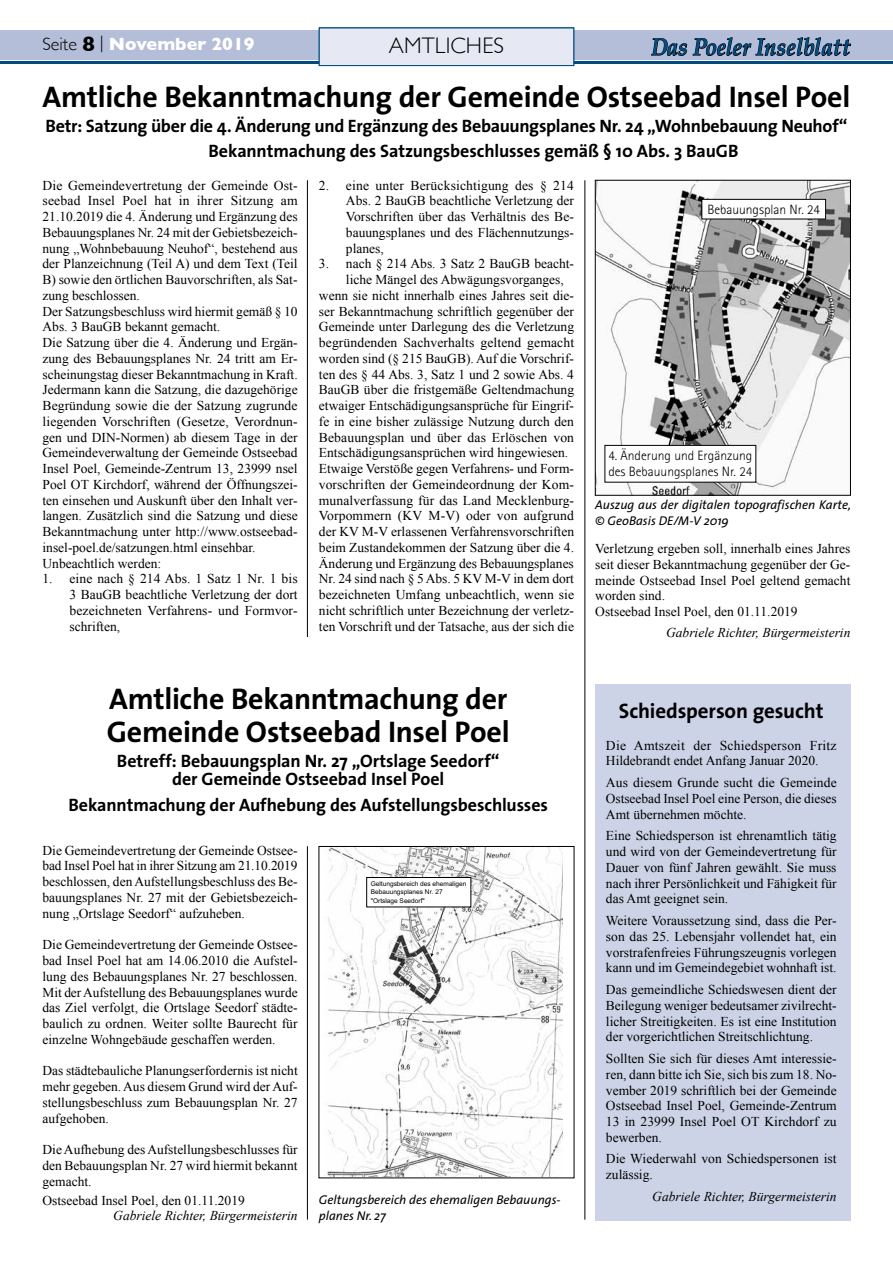
<style>
.page{position:relative;width:893px;height:1263px;background:#fff}
.page>*{position:absolute;margin:0;border:0;box-sizing:border-box;transform-origin:0 0}
.t1{font:700 30px/33px "The Sans";letter-spacing:-.01em;color:#000}
.t2{font:italic 700 24.15px "Palatino";letter-spacing:.005em;color:#004b80;scale:.87 1}
.t3{font:300 22.5px "Gill Sans";letter-spacing:.01em;color:#000}
.t4{font:700 21px "The Sans";letter-spacing:-.005em;color:#000}
.t5{font:700 18px/25.2px "The Sans";letter-spacing:-.01em;color:#000}
.t6{font:700 18px "Gill Sans";color:#fff}
.t7{font:13.5px/15.8px "Times New Roman";color:#000;text-align:justify}
.t8{font:italic 13.5px "Times New Roman";color:#000}
.t9{font:300 13.5px/15.8px "Rotis Sans Serif";color:#000}
.t10{font:italic 12.75px/15.8px "The Sans";color:#000}
.t11{font:6.6px/8.7px "Arial";color:#000}
.s1{font-weight:300;color:#000}
.s2{font-size:21px;color:#000}
</style>
<div class="page">
<div style="left:0;top:30px;width:893px;height:30px;background:#b4bed8"></div>
<svg style="left:651px;top:38px;width:36px;height:18px"></svg>
<svg style="left:693px;top:37px;width:158px;height:20px"></svg>
<hr style="left:0;top:61px;width:893px;height:3px;background:#004b80">
<div style="left:319px;top:28px;width:255px;height:38px;background:#e6e9f4"></div>
<div style="left:319px;top:28px;width:255px;height:38px;border:1px solid #004b80"></div>
<hr style="left:307px;top:180px;width:1px;height:457px;background:#000">
<hr style="left:307px;top:846px;width:1px;height:374px;background:#000">
<hr style="left:585px;top:180px;width:1px;height:1040px;background:#000">
<img style="left:597px;top:182px;width:252px;height:311px">
<div style="left:595px;top:180px;width:256px;height:315px;border:1px solid #000"></div>
<div style="left:702px;top:199px;width:124px;height:20px;background:#fff"></div>
<div style="left:702px;top:199px;width:124px;height:20px;border:1px solid #000"></div>
<div style="left:605px;top:445px;width:151px;height:37px;background:#fff"></div>
<div style="left:605px;top:445px;width:151px;height:37px;border:1px solid #000"></div>
<svg style="left:667px;top:419px;width:11px;height:28px"></svg>
<img style="left:325px;top:848px;width:238px;height:328px">
<div style="left:367px;top:877px;width:104px;height:30px;background:#fff"></div>
<div style="left:366px;top:877px;width:105px;height:30px;border:1px solid #000"></div>
<svg style="left:430px;top:907px;width:14px;height:50px"></svg>
<div style="left:595px;top:684px;width:255px;height:536px;background:#cdd3e6"></div>
<h3 class="t6" style="left:43px;top:29px;width:213px"><span class="s1">Seite</span> <span class="s2">8</span> <span class="s1">|</span> November 2019</h3>
<h3 class="t3" style="left:384px;top:28px;width:126px">FEUERWEHR</h3>
<h2 class="t2" style="left:651px;top:28px;width:230px">Das Poeler Inselblatt</h2>
<h3 class="t3" style="left:389px;top:28px;width:117px">AMTLICHES</h3>
<h1 class="t1" style="left:43px;top:79px;width:809px">Amtliche Bekanntmachung der Gemeinde Ostseebad Insel Poel</h1>
<h3 class="t5" style="left:209px;top:113px;width:640px;text-indent:-163px">Betr: Satzung über die 4. Änderung und Ergänzung des Bebauungsplanes Nr. 24 „Wohnbebauung Neuhof“<br>Bekanntmachung des Satzungsbeschlusses gemäß § 10 Abs. 3 BauGB</h3>
<p class="t7" style="left:43px;top:177px;width:257px;text-align:left">Die Gemeindevertretung der Gemeinde Ost&shy;seebad Insel Poel hat in ihrer Sitzung am 21.10.2019 die 4. Änderung und Ergänzung des Bebauungsplanes Nr. 24 mit der Gebietsbezeich&shy;nung „Wohnbebauung Neuhof“, bestehend aus der Planzeichnung (Teil A) und dem Text (Teil B) sowie den örtlichen Bauvorschriften, als Sat&shy;zung beschlossen.<br>Der Satzungsbeschluss wird hiermit gemäß § 10<br>Abs. 3 BauGB bekannt gemacht.<br>Die Satzung über die 4. Änderung und Ergän&shy;zung des Bebauungsplanes Nr. 24 tritt am Er&shy;scheinungstag dieser Bekanntmachung in Kraft.<br>Jedermann kann die Satzung, die dazugehörige Begründung sowie die der Satzung zugrunde liegenden Vorschriften (Gesetze, Verordnun&shy;gen und DIN-Normen) ab diesem Tage in der Gemeindeverwaltung der Gemeinde Ostseebad Insel Poel, Gemeinde-Zentrum 13, 23999 nsel Poel OT Kirchdorf, während der Öffnungszei&shy;ten einsehen und Auskunft über den Inhalt ver&shy;langen. Zusätzlich sind die Satzung und diese Bekanntmachung unter http://www.ostseebad&shy;insel-poel.de/satzungen.html einsehbar.<br>Unbeachtlich werden:</p>
<p class="t7" style="left:70px;top:571px;width:230px;text-indent:-27px">1. eine nach § 214 Abs. 1 Satz 1 Nr. 1 bis 3 BauGB beachtliche Verletzung der dort bezeichneten Verfahrens- und Formvor&shy;schriften,</p>
<p class="t7" style="left:346px;top:177px;width:230px;text-indent:-27px">2. eine unter Berücksichtigung des § 214<br>Abs. 2 BauGB beachtliche Verletzung der Vorschriften über das Verhältnis des Be&shy;bauungsplanes und des Flächennutzungs&shy;planes,</p>
<p class="t7" style="left:319px;top:256px;width:257px">3. nach § 214 Abs. 3 Satz 2 BauGB beacht-</p>
<p class="t7" style="left:346px;top:271px;width:219px">liche Mängel des Abwägungsvorganges,</p>
<p class="t7" style="left:319px;top:287px;width:257px">wenn sie nicht innerhalb eines Jahres seit die-</p>
<p class="t7" style="left:319px;top:303px;width:257px">ser Bekanntmachung schriftlich gegenüber der</p>
<p class="t7" style="left:319px;top:319px;width:257px">Gemeinde unter Darlegung des die Verletzung</p>
<p class="t7" style="left:319px;top:334px;width:257px">begründenden Sachverhalts geltend gemacht</p>
<p class="t7" style="left:319px;top:350px;width:257px">worden sind (§ 215 BauGB). Auf die Vorschrif-</p>
<p class="t7" style="left:319px;top:366px;width:257px">ten des § 44 Abs. 3, Satz 1 und 2 sowie Abs. 4</p>
<p class="t7" style="left:319px;top:382px;width:257px">BauGB über die fristgemäße Geltendmachung</p>
<p class="t7" style="left:319px;top:397px;width:257px">etwaiger Entschädigungsansprüche für Eingrif-</p>
<p class="t7" style="left:319px;top:413px;width:257px">fe in eine bisher zulässige Nutzung durch den</p>
<p class="t7" style="left:319px;top:429px;width:257px">Bebauungsplan und über das Erlöschen von</p>
<p class="t7" style="left:319px;top:445px;width:251px">Entschädigungsansprüchen wird hingewiesen.</p>
<p class="t7" style="left:319px;top:460px;width:257px">Etwaige Verstöße gegen Verfahrens- und Form-</p>
<p class="t7" style="left:319px;top:476px;width:257px">vorschriften der Gemeindeordnung der Kom-</p>
<p class="t7" style="left:319px;top:492px;width:257px">munalverfassung für das Land Mecklenburg-</p>
<p class="t7" style="left:319px;top:508px;width:256px">Vorpommern (KV M-V) oder von aufgrund</p>
<p class="t7" style="left:319px;top:523px;width:257px">der KV M-V erlassenen Verfahrensvorschriften</p>
<p class="t7" style="left:319px;top:539px;width:257px">beim Zustandekommen der Satzung über die 4.</p>
<p class="t7" style="left:319px;top:555px;width:256px">Änderung und Ergänzung des Bebauungsplanes</p>
<p class="t7" style="left:319px;top:571px;width:257px">Nr. 24 sind nach § 5 Abs. 5 KV M-V in dem dort</p>
<p class="t7" style="left:319px;top:586px;width:257px">bezeichneten Umfang unbeachtlich, wenn sie</p>
<p class="t7" style="left:319px;top:602px;width:257px">nicht schriftlich unter Bezeichnung der verletz-</p>
<p class="t7" style="left:319px;top:618px;width:257px">ten Vorschrift und der Tatsache, aus der sich die</p>
<p class="t9" style="left:707px;top:202px;width:114px">Bebauungsplan Nr. 24</p>
<p class="t9" style="left:608px;top:448px;width:145px">4. Änderung und Ergänzung des Bebauungsplanes Nr. 24</p>
<p class="t10" style="left:595px;top:496px;width:257px">Auszug aus der digitalen topografischen Karte, © GeoBasis DE/M-V 2019</p>
<p class="t7" style="left:595px;top:541px;width:257px;text-align:left">Verletzung ergeben soll, innerhalb eines Jahres seit dieser Bekanntmachung gegenüber der Ge&shy;meinde Ostseebad Insel Poel geltend gemacht worden sind.<br>Ostseebad Insel Poel, den 01.11.2019</p>
<p class="t8" style="left:666px;top:623px;width:186px">Gabriele Richter, Bürgermeisterin</p>
<h1 class="t1" style="left:107px;top:681px;width:404px">Amtliche Bekanntmachung der<br>Gemeinde Ostseebad Insel Poel</h1>
<h3 class="t5" style="left:117px;top:751px;width:384px;line-height:18.8px;text-align:center">Betreff: Bebauungsplan Nr. 27 „Ortslage Seedorf“ der Gemeinde Ostseebad Insel Poel</h3>
<h3 class="t5" style="left:69px;top:791px;width:481px">Bekanntmachung der Aufhebung des Aufstellungsbeschlusses</h3>
<p class="t7" style="left:43px;top:842px;width:257px">Die Gemeindevertretung der Gemeinde Ostsee&shy;bad Insel Poel hat in ihrer Sitzung am 21.10.2019 beschlossen, den Aufstellungsbeschluss des Be&shy;bauungsplanes Nr. 27 mit der Gebietsbezeich&shy;nung „Ortslage Seedorf“ aufzuheben.</p>
<p class="t7" style="left:43px;top:937px;width:257px">Die Gemeindevertretung der Gemeinde Ostsee&shy;bad Insel Poel hat am 14.06.2010 die Aufstel&shy;lung des Bebauungsplanes Nr. 27 beschlossen.<br>Mit der Aufstellung des Bebauungsplanes wurde das Ziel verfolgt, die Ortslage Seedorf städte&shy;baulich zu ordnen. Weiter sollte Baurecht für einzelne Wohngebäude geschaffen werden.</p>
<p class="t7" style="left:43px;top:1063px;width:257px">Das städtebauliche Planungserfordernis ist nicht mehr gegeben. Aus diesem Grund wird der Auf&shy;stellungsbeschluss zum Bebauungsplan Nr. 27 aufgehoben.</p>
<p class="t7" style="left:43px;top:1141px;width:257px">Die Aufhebung des Aufstellungsbeschlusses für den Bebauungsplan Nr. 27 wird hiermit bekannt gemacht.</p>
<p class="t7" style="left:43px;top:1192px;width:204px">Ostseebad Insel Poel, den 01.11.2019</p>
<p class="t8" style="left:113px;top:1206px;width:186px">Gabriele Richter, Bürgermeisterin</p>
<p class="t11" style="left:371px;top:879px;width:97px">Geltungsbereich des ehemaligen<br>Bebauungsplanes Nr. 27 "Ortslage Seedorf"</p>
<p class="t10" style="left:319px;top:1191px;width:242px">Geltungsbereich des ehemaligen Bebauungs&shy;planes Nr. 27</p>
<h3 class="t4" style="left:619px;top:693px;width:206px">Schiedsperson gesucht</h3>
<p class="t7" style="left:606px;top:737px;width:232px">Die Amtszeit der Schiedsperson Fritz<br>Hildebrandt endet Anfang Januar 2020.</p>
<p class="t7" style="left:606px;top:774px;width:232px">Aus diesem Grunde sucht die Gemeinde Ostseebad Insel Poel eine Person, die dieses Amt übernehmen möchte.</p>
<p class="t7" style="left:606px;top:828px;width:232px">Eine Schiedsperson ist ehrenamtlich tätig und wird von der Gemeindevertretung für Dauer von fünf Jahren gewählt. Sie muss nach ihrer Persönlichkeit und Fähigkeit für das Amt geeignet sein.</p>
<p class="t7" style="left:606px;top:912px;width:232px">Weitere Voraussetzung sind, dass die Per&shy;son das 25. Lebensjahr vollendet hat, ein vorstrafenfreies Führungszeugnis vorlegen kann und im Gemeindegebiet wohnhaft ist.</p>
<p class="t7" style="left:606px;top:981px;width:232px">Das gemeindliche Schiedswesen dient der Beilegung weniger bedeutsamer zivilrecht&shy;licher Streitigkeiten. Es ist eine Institution der vorgerichtlichen Streitschlichtung.</p>
<p class="t7" style="left:606px;top:1050px;width:232px">Sollten Sie sich für dieses Amt interessie&shy;ren, dann bitte ich Sie, sich bis zum 18. No&shy;vember 2019 schriftlich bei der Gemeinde Ostseebad Insel Poel, Gemeinde-Zentrum 13 in 23999 Insel Poel OT Kirchdorf zu bewerben.</p>
<p class="t7" style="left:606px;top:1151px;width:232px">Die Wiederwahl von Schiedspersonen ist zulässig.</p>
<p class="t8" style="left:652px;top:1187px;width:186px">Gabriele Richter, Bürgermeisterin</p>
</div>
